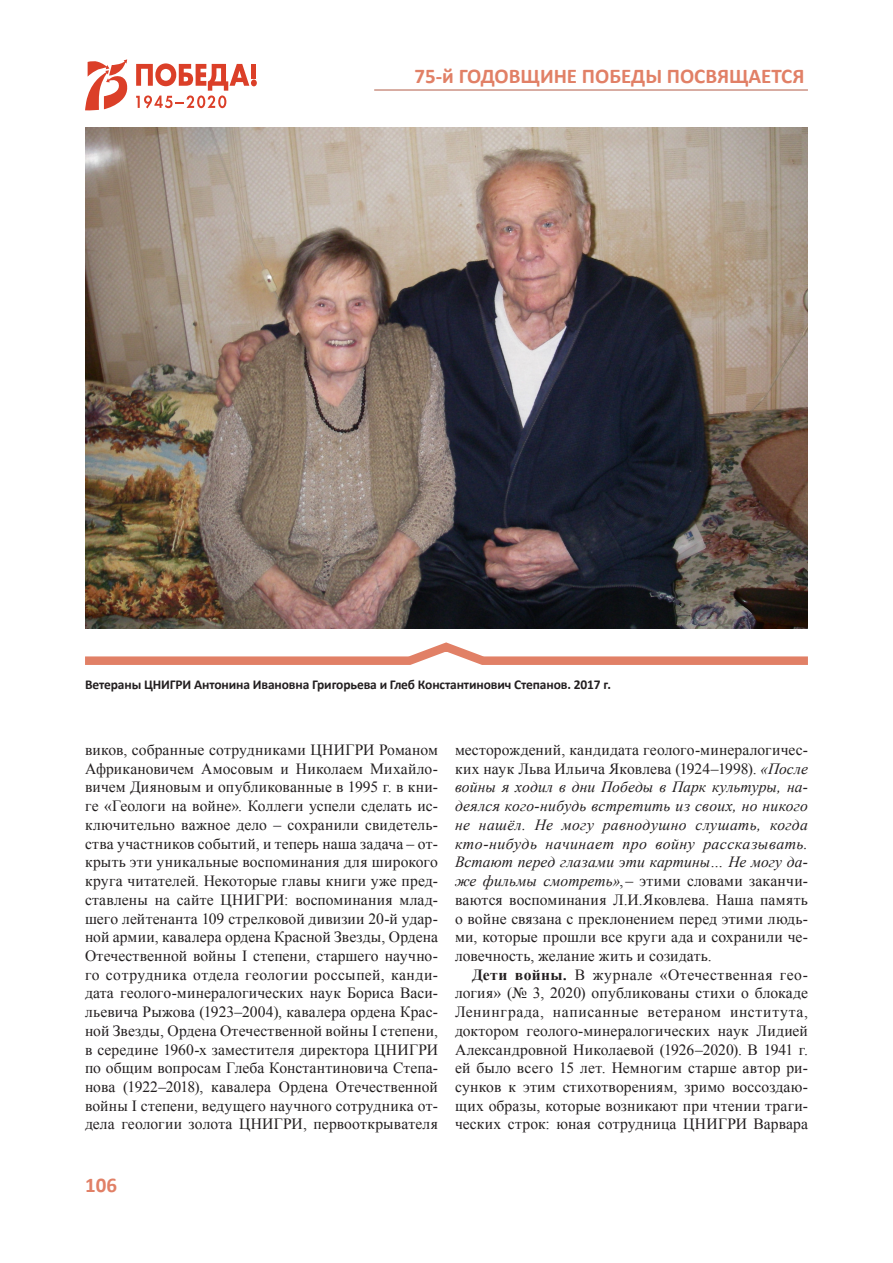
<style>
.page{position:relative;width:893px;height:1263px;background:#fff}
.page>*{position:absolute;margin:0;border:0;box-sizing:border-box;transform-origin:0 0}
.t1{font:700 21px "Calibri";color:#e18066}
.Основной_текст{font:15.6px/18.8px "Times New Roman";letter-spacing:.01em;color:#231f20;text-align:justify}
.t2{font:700 13.5px "Calibri";letter-spacing:-.01em;color:#231f20}
.s1{font-style:italic}
.s2{font-weight:700}
.s3{font-weight:700;font-style:italic}
</style>
<div class="page">
<img style="left:85px;top:128px;width:723px;height:500px">
<svg style="left:85px;top:642px;width:723px;height:23px"></svg>
<hr style="left:374px;top:89px;width:434px;height:2px;background:#ba6f5c">
<svg style="left:136px;top:63px;width:121px;height:45px"></svg>
<div style="left:251px;top:64px;width:5px;height:14px;background:#db3f28"></div>
<svg style="left:85px;top:59px;width:43px;height:51px"></svg>
<h1 class="t1" style="left:415px;top:63px;width:391px">75-й ГОДОВЩИНЕ ПОБЕДЫ ПОСВЯЩАЕТСЯ</h1>
<p class="t2" style="left:85px;top:676px;width:528px">Ветераны ЦНИГРИ Антонина Ивановна Григорьева и Глеб Константинович Степанов. 2017 г.</p>
<p class="Основной_текст" style="left:85px;top:740px;width:354px">виков, собранные сотрудниками ЦНИГРИ Романом Африкановичем Амосовым и Николаем Михайло&shy;вичем Дияновым и опубликованные в 1995 г. в кни&shy;ге «Геологи на войне». Коллеги успели сделать ис&shy;ключительно важное дело – сохранили свидетель&shy;ства участников событий, и теперь наша задача – от&shy;крыть эти уникальные воспоминания для широкого круга читателей. Некоторые главы книги уже пред&shy;ставлены на сайте ЦНИГРИ: воспоминания млад&shy;шего лейтенанта 109 стрелковой дивизии 20‑й удар&shy;ной армии, кавалера ордена Красной Звезды, Ордена Отечественной войны I степени, старшего научно&shy;го сотрудника отдела геологии россыпей, канди&shy;дата геолого-минералогических наук Бориса Васи&shy;льевича Рыжова (1923–2004), кавалера ордена Крас&shy;ной Звезды, Ордена Отечественной войны I степени, в середине 1960‑х заместителя директора ЦНИГРИ по общим вопросам Глеба Константиновича Степа&shy;нова (1922–2018), кавалера Ордена Отечественной войны I степени, ведущего научного сотрудника от&shy;дела геологии золота ЦНИГРИ, первооткрывателя</p>
<p class="Основной_текст" style="left:455px;top:740px;width:354px">месторождений, кандидата геолого-минералогичес&shy;ких наук Льва Ильича Яковлева (1924–1998). <span class="s1">«После войны я ходил в дни Победы в Парк культуры, на&shy;деялся кого-нибудь встретить из своих, но никого не нашёл. Не могу равнодушно слушать, когда кто-нибудь начинает про войну рассказывать.<br>Встают перед глазами эти картины… Не могу да&shy;же фильмы смотреть»</span>,– этими словами заканчи&shy;ваются воспоминания Л.И.Яковлева. Наша память о войне связана с преклонением перед этими людь&shy;ми, которые прошли все круги ада и сохранили че&shy;ловечность, желание жить и созидать.</p>
<p class="Основной_текст" style="left:455px;top:965px;width:354px;text-indent:17px"><span class="s2">Дети войны</span><span class="s3">.</span> В журнале «Отечественная гео&shy;логия» (№ 3, 2020) опубликованы стихи о блокаде Ленинграда, написанные ветераном института, доктором геолого-минералогических наук Лидией Александровной Николаевой (1926–2020). В 1941 г. ей было всего 15 лет. Немногим старше автор ри&shy;сунков к этим стихотворениям, зримо воссоздаю&shy;щих образы, которые возникают при чтении траги&shy;ческих строк: юная сотрудница ЦНИГРИ Варвара</p>
<h1 class="t1" style="left:85px;top:1171px;width:33px">106</h1>
</div>
